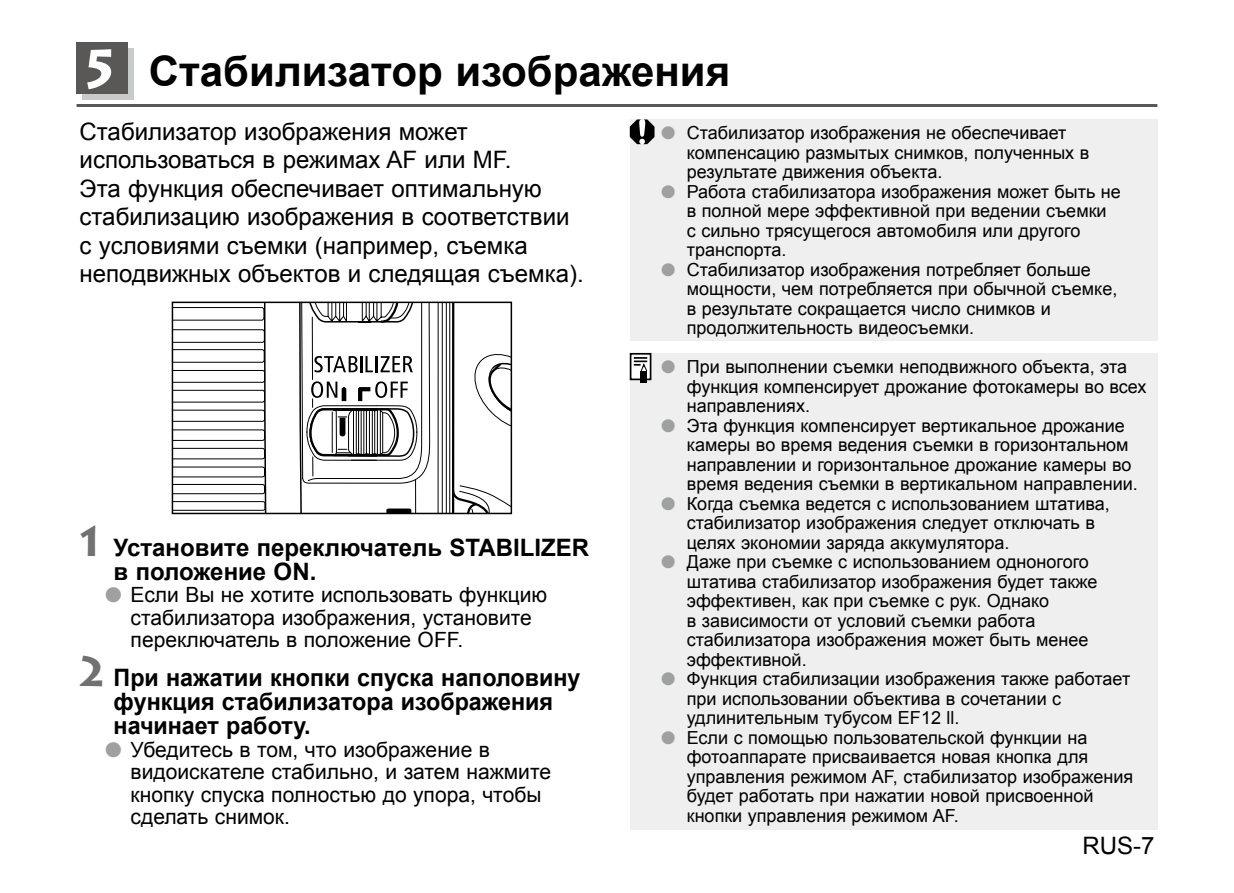
<style>
.page{position:relative;width:1234px;height:893px;background:#fff}
.page>*{position:absolute;margin:0;border:0;box-sizing:border-box;transform-origin:0 0}
.t1{font:700 42px "Arial";color:#000}
.t2{font:24px/28.5px "Arial";color:#000}
.t3{font:700 24px/24px "Arial";color:#000}
.t4{font:21px/22.5px "Arial";color:#000}
.t5{font:18px/19.5px "Arial";color:#000}
.s1{font-family:"Lithos Pro";font-size:54px;color:#fff}
.s2{font-family:"Lithos";font-size:42px;color:#727171}
.s3{color:#9fa0a0}
</style>
<div class="page">
<div style="left:82px;top:48px;width:51px;height:51px;background:#c9caca"></div>
<div style="left:77px;top:43px;width:51px;height:51px;background:#5a5757"></div>
<hr style="left:77px;top:104px;width:1080px;height:3px;background:#5a5757">
<div style="left:629px;top:353px;width:528px;height:476px;background:#efefef"></div>
<div style="left:640px;top:371px;width:7px;height:12px;background:#000"></div>
<svg style="left:629px;top:353px;width:22px;height:28px"></svg>
<div style="left:629px;top:119px;width:528px;height:222px;background:#efefef"></div>
<svg style="left:629px;top:119px;width:25px;height:25px"></svg>
<svg style="left:175px;top:307px;width:89px;height:204px"></svg>
<svg style="left:264px;top:305px;width:3px;height:206px"></svg>
<svg style="left:299px;top:305px;width:210px;height:206px"></svg>
<div style="left:172px;top:302px;width:340px;height:212px;border:2px solid #000"></div>
<h1 class="t1" style="left:79px;top:43px;width:652px"><span class="s1">5</span> Стабилизатор изображения</h1>
<h2 class="t2" style="left:80px;top:117px;width:505px">Стабилизатор изображения может использоваться в режимах AF или MF.<br>Эта функция обеспечивает оптимальную стабилизацию изображения в соответствии с условиями съемки (например, съемка неподвижных объектов и следящая съемка).</h2>
<h2 class="t3" style="left:114px;top:536px;width:477px;text-indent:-34px"><span class="s2">1</span> Установите переключатель STABILIZER в положение ON.</h2>
<p class="t4" style="left:131px;top:584px;width:418px;text-indent:-26px"><span class="s3">●</span> Если Вы не хотите использовать функцию стабилизатора изображения, установите переключатель в положение OFF.</p>
<h2 class="t3" style="left:114px;top:667px;width:468px;text-indent:-34px"><span class="s2">2</span> При нажатии кнопки спуска наполовину функция стабилизатора изображения начинает работу.</h2>
<p class="t4" style="left:131px;top:738px;width:422px;text-indent:-26px"><span class="s3">●</span> Убедитесь в том, что изображение в видоискателе стабильно, и затем нажмите кнопку спуска полностью до упора, чтобы сделать снимок.</p>
<p class="t5" style="left:686px;top:123px;width:404px;text-indent:-26px"><span class="s3">●</span> Стабилизатор изображения не обеспечивает компенсацию размытых снимков, полученных в результате движения объекта.</p>
<p class="t5" style="left:686px;top:182px;width:435px;text-indent:-26px"><span class="s3">●</span> Работа стабилизатора изображения может быть не в полной мере эффективной при ведении съемки<br>с сильно трясущегося автомобиля или другого транспорта.</p>
<p class="t5" style="left:686px;top:260px;width:432px;text-indent:-26px"><span class="s3">●</span> Стабилизатор изображения потребляет больше мощности, чем потребляется при обычной съемке, в результате сокращается число снимков и продолжительность видеосъемки.</p>
<p class="t5" style="left:686px;top:357px;width:461px;text-indent:-26px"><span class="s3">●</span> При выполнении съемки неподвижного объекта, эта функция компенсирует дрожание фотокамеры во всех направлениях.</p>
<p class="t5" style="left:686px;top:416px;width:452px;text-indent:-26px"><span class="s3">●</span> Эта функция компенсирует вертикальное дрожание камеры во время ведения съемки в горизонтальном направлении и горизонтальное дрожание камеры во время ведения съемки в вертикальном направлении.</p>
<p class="t5" style="left:686px;top:494px;width:424px;text-indent:-26px"><span class="s3">●</span> Когда съемка ведется с использованием штатива, стабилизатор изображения следует отключать в целях экономии заряда аккумулятора.</p>
<p class="t5" style="left:686px;top:552px;width:412px;text-indent:-26px"><span class="s3">●</span> Даже при съемке с использованием одноногого штатива стабилизатор изображения будет также эффективен, как при съемке с рук. Однако<br>в зависимости от условий съемки работа стабилизатора изображения может быть менее эффективной.</p>
<p class="t5" style="left:686px;top:669px;width:445px;text-indent:-26px"><span class="s3">●</span> Функция стабилизации изображения также работает при использовании объектива в сочетании с удлинительным тубусом EF12 ll.</p>
<p class="t5" style="left:686px;top:728px;width:448px;text-indent:-26px"><span class="s3">●</span> Если с помощью пользовательской функции на фотоаппарате присваивается новая кнопка для управления режимом AF, стабилизатор изображения будет работать при нажатии новой присвоенной кнопки управления режимом AF.</p>
<h2 class="t2" style="left:1082px;top:831px;width:73px">RUS-7</h2>
</div>
